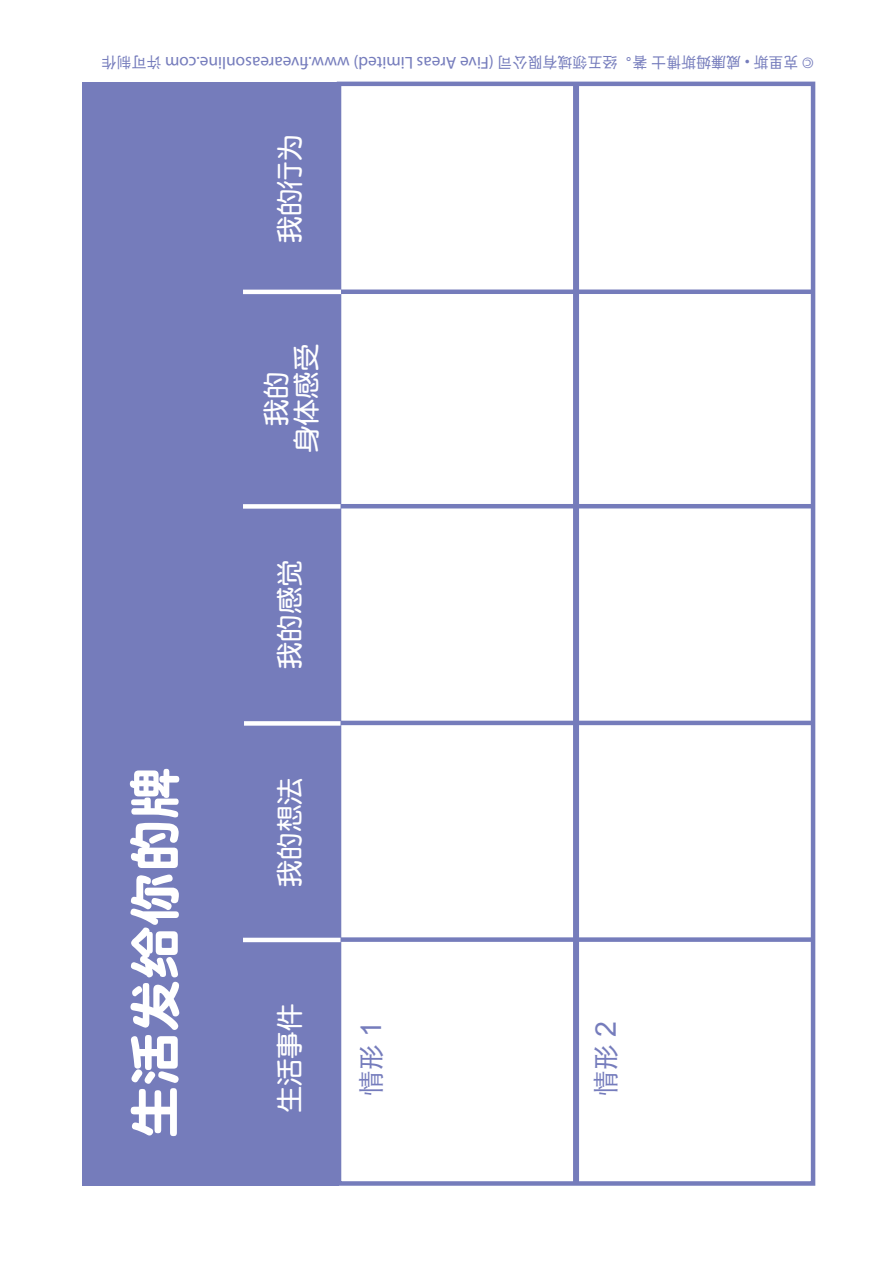
<style>
.page{position:relative;width:893px;height:1263px;background:#fff}
.page>*{position:absolute;margin:0;border:0;box-sizing:border-box;transform-origin:0 0}
.t1{font:53.25px "DF Yuan GB W9";color:#fff}
.t2{font:27.3px/30px "DF Yuan GB W7";color:#fff;text-align:center}
.t3{font:25.95px "DF Hei GB W5";color:#757cbc}
.t4{font:17.25px "Myriad Pro";color:#757cbc}
.t5{font:15px "DF Hei GB W5";color:#757cbc}
.s1{font-family:"Myriad Pro";font-size:17.25px}
.s2{font-family:"Arial";font-size:28.5px}
</style>
<div class="page">
<div style="left:82px;top:82px;width:257px;height:1103px;background:#757cbb"></div>
<div style="left:337px;top:82px;width:478px;height:1104px;border:4px solid #757cbb"></div>
<div style="left:339px;top:937px;width:474px;height:5px;background:#757cbb"></div>
<hr style="left:339px;top:721px;width:474px;height:4px;background:#757cbb">
<hr style="left:339px;top:504px;width:474px;height:4px;background:#757cbb">
<div style="left:339px;top:289px;width:474px;height:5px;background:#757cbb"></div>
<div style="left:573px;top:84px;width:6px;height:1101px;background:#757cbb"></div>
<hr style="left:243px;top:938px;width:97px;height:4px;background:#fff">
<div style="left:244px;top:721px;width:96px;height:5px;background:#fff"></div>
<div style="left:243px;top:504px;width:97px;height:5px;background:#fff"></div>
<hr style="left:243px;top:290px;width:98px;height:4px;background:#fff">
<p class="t5" style="left:161px;top:71px;width:61px;rotate:-180deg">许可制作</p>
<p class="t4" style="left:494px;top:73px;width:330px;rotate:-180deg">ev i F ( A sae r mi L w) de t i w w moc . en i l nosae r aevf i .</p>
<p class="t5" style="left:798px;top:71px;width:303px;rotate:-180deg">克里斯 威<span class="s1">•</span> 廉姆斯博士著。经五领域有限公司</p>
<p class="t4" style="left:814px;top:73px;width:13px;rotate:-180deg">©</p>
<h2 class="t2" style="left:274px;top:243px;width:111px;rotate:-90deg">我的行为</h2>
<h2 class="t2" style="left:261px;top:453px;width:111px;rotate:-90deg">我的<br>身体感受</h2>
<h1 class="t1" style="left:126px;top:1139px;width:374px;rotate:-90deg">生活发给你的牌</h1>
<h2 class="t2" style="left:274px;top:669px;width:111px;rotate:-90deg">我的感觉</h2>
<h2 class="t2" style="left:274px;top:887px;width:111px;rotate:-90deg">我的想法</h2>
<h2 class="t2" style="left:274px;top:1113px;width:111px;rotate:-90deg">生活事件</h2>
<h3 class="t3" style="left:357px;top:1096px;width:76px;rotate:-90deg">情形<span class="s2">1</span></h3>
<h3 class="t3" style="left:592px;top:1096px;width:76px;rotate:-90deg">情形<span class="s2">2</span></h3>
</div>
